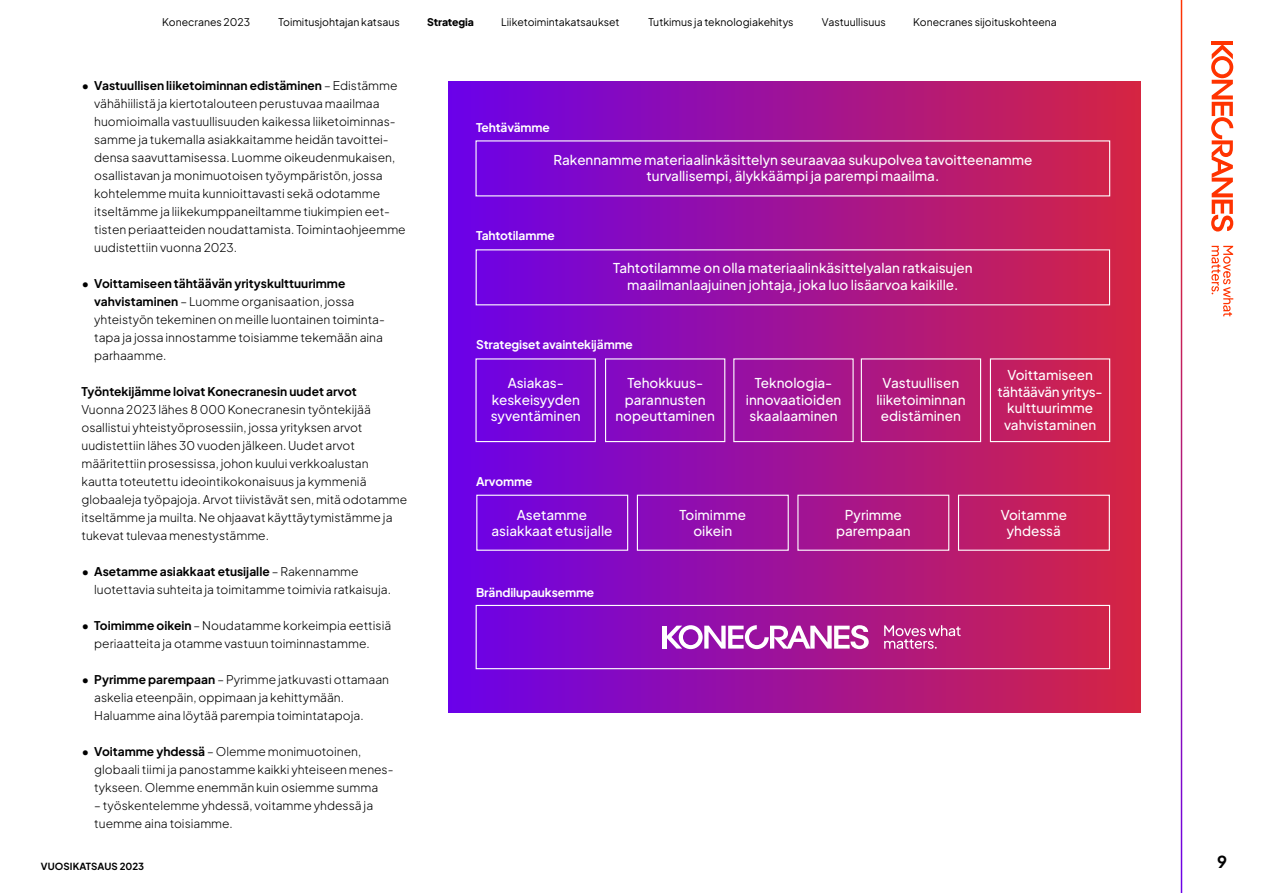
<style>
.page{position:relative;width:1263px;height:893px;background:#fff}
.page>*{position:absolute;margin:0;border:0;box-sizing:border-box;transform-origin:0 0}
.t1{font:700 16.5px "Plus Jakarta Sans";color:#000}
.t2{font:500 13.5px/16.5px "Plus Jakarta Sans";color:#fff;text-align:center}
.t3{font:300 12px/18px "Plus Jakarta Sans";color:#000}
.t4{font:700 12px "Plus Jakarta Sans";letter-spacing:-.01em;color:#fff}
.t5{font:700 12px "Plus Jakarta Sans";color:#000}
.t6{font:10.5px "Plus Jakarta Sans";color:#000}
.t7{font:800 10.5px "Plus Jakarta Sans";letter-spacing:-.01em;color:#000}
.t8{font:700 9.75px "Plus Jakarta Sans";letter-spacing:.01em;color:#000}
.s1{font-weight:700}
</style>
<div class="page">
<div style="left:448px;top:81px;width:693px;height:632px;background:linear-gradient(to right,#6b03eb,#d62643)"></div>
<div style="left:476px;top:495px;width:152px;height:56px;border:1px solid #fff"></div>
<div style="left:637px;top:495px;width:152px;height:56px;border:1px solid #fff"></div>
<div style="left:797px;top:495px;width:152px;height:56px;border:1px solid #fff"></div>
<div style="left:958px;top:495px;width:152px;height:56px;border:1px solid #fff"></div>
<div style="left:475px;top:358px;width:121px;height:84px;border:1px solid #fff"></div>
<div style="left:605px;top:358px;width:120px;height:84px;border:1px solid #fff"></div>
<div style="left:733px;top:358px;width:121px;height:84px;border:1px solid #fff"></div>
<div style="left:861px;top:358px;width:120px;height:84px;border:1px solid #fff"></div>
<div style="left:990px;top:358px;width:120px;height:84px;border:1px solid #fff"></div>
<div style="left:476px;top:605px;width:634px;height:64px;border:1px solid #fff"></div>
<hr style="left:662px;top:626px;width:4px;height:23px;background:#fff">
<svg style="left:666px;top:625px;width:203px;height:24px"></svg>
<svg style="left:884px;top:625px;width:76px;height:24px;background:#c55097"></svg>
<hr style="left:1212px;top:41px;width:21px;height:4px;background:#f30">
<svg style="left:1211px;top:44px;width:22px;height:188px"></svg>
<svg style="left:1211px;top:246px;width:22px;height:70px"></svg>
<p class="t6" style="left:162px;top:13px;width:90px">Konecranes 2023</p>
<p class="t6" style="left:278px;top:13px;width:123px">Toimitusjohtajan katsaus</p>
<p class="t7" style="left:427px;top:12px;width:48px">Strategia</p>
<p class="t6" style="left:501px;top:13px;width:120px">Liiketoimintakatsaukset</p>
<p class="t6" style="left:648px;top:13px;width:147px">Tutkimus ja teknologiakehitys</p>
<p class="t6" style="left:822px;top:13px;width:65px">Vastuullisuus</p>
<p class="t6" style="left:913px;top:13px;width:145px">Konecranes sijoituskohteena</p>
<p class="t3" style="left:94px;top:75px;width:313px;text-indent:-13px"><span class="s1">• Vastuullisen liiketoiminnan edistäminen</span> – Edistämme vähähiilistä ja kiertotalouteen perustuvaa maailmaa huomioimalla vastuullisuuden kaikessa liiketoiminnas&shy;samme ja tukemalla asiakkaitamme heidän tavoittei&shy;densa saavuttamisessa. Luomme oikeudenmukaisen, osallistavan ja monimuotoisen työympäristön, jossa kohtelemme muita kunnioittavasti sekä odotamme itseltämme ja liikekumppaneiltamme tiukimpien eet&shy;tisten periaatteiden noudattamista. Toimintaohjeemme uudistettiin vuonna 2023.</p>
<p class="t3" style="left:94px;top:273px;width:290px;text-indent:-13px"><span class="s1">• Voittamiseen tähtäävän yrityskulttuurimme vahvistaminen</span> – Luomme organisaation, jossa yhteistyön tekeminen on meille luontainen toiminta&shy;tapa ja jossa innostamme toisiamme tekemään aina parhaamme.</p>
<p class="t5" style="left:81px;top:381px;width:277px">Työntekijämme loivat Konecranesin uudet arvot</p>
<p class="t3" style="left:81px;top:399px;width:327px">Vuonna 2023 lähes 8 000 Konecranesin työntekijää osallistui yhteistyöprosessiin, jossa yrityksen arvot uudistettiin lähes 30 vuoden jälkeen. Uudet arvot määritettiin prosessissa, johon kuului verkkoalustan kautta toteutettu ideointikokonaisuus ja kymmeniä globaaleja työpajoja. Arvot tiivistävät sen, mitä odotamme itseltämme ja muilta. Ne ohjaavat käyttäytymistämme ja tukevat tulevaa menestystämme.</p>
<p class="t3" style="left:94px;top:561px;width:298px;text-indent:-13px"><span class="s1">• Asetamme asiakkaat etusijalle</span> – Rakennamme luotettavia suhteita ja toimitamme toimivia ratkaisuja.</p>
<p class="t3" style="left:94px;top:615px;width:298px;text-indent:-13px"><span class="s1">• Toimimme oikein</span> – Noudatamme korkeimpia eettisiä periaatteita ja otamme vastuun toiminnastamme.</p>
<p class="t3" style="left:94px;top:669px;width:296px;text-indent:-13px"><span class="s1">• Pyrimme parempaan</span> – Pyrimme jatkuvasti ottamaan askelia eteenpäin, oppimaan ja kehittymään.<br>Haluamme aina löytää parempia toimintatapoja.</p>
<p class="t3" style="left:94px;top:741px;width:301px;text-indent:-13px"><span class="s1">• Voitamme yhdessä</span> – Olemme monimuotoinen, globaali tiimi ja panostamme kaikki yhteiseen menes&shy;tykseen. Olemme enemmän kuin osiemme summa</p>
<p class="t3" style="left:94px;top:795px;width:280px">– työskentelemme yhdessä, voitamme yhdessä ja tuemme aina toisiamme.</p>
<p class="t8" style="left:41px;top:858px;width:105px">VUOSIKATSAUS 2023</p>
<p class="t4" style="left:476px;top:116px;width:75px">Tehtävämme</p>
<p class="t2" style="left:553px;top:150px;width:480px">Rakennamme materiaalinkäsittelyn seuraavaa sukupolvea tavoitteenamme turvallisempi, älykkäämpi ja parempi maailma.</p>
<p class="t4" style="left:476px;top:225px;width:80px">Tahtotilamme</p>
<p class="t2" style="left:613px;top:259px;width:361px">Tahtotilamme on olla materiaalinkäsittelyalan ratkaisujen maailmanlaajuinen johtaja, joka luo lisäarvoa kaikille.</p>
<p class="t4" style="left:476px;top:334px;width:158px">Strategiset avaintekijämme</p>
<p class="t2" style="left:491px;top:373px;width:91px">Asiakas&shy;keskeisyyden syventäminen</p>
<p class="t2" style="left:615px;top:373px;width:101px">Tehokkuus&shy;parannusten nopeuttaminen</p>
<p class="t2" style="left:746px;top:373px;width:97px">Teknologia&shy;innovaatioiden skaalaaminen</p>
<p class="t2" style="left:876px;top:373px;width:91px">Vastuullisen liiketoiminnan edistäminen</p>
<p class="t2" style="left:997px;top:366px;width:107px">Voittamiseen tähtäävän yritys&shy;kulttuurimme vahvistaminen</p>
<p class="t4" style="left:476px;top:471px;width:58px">Arvomme</p>
<p class="t2" style="left:491px;top:505px;width:122px">Asetamme asiakkaat etusijalle</p>
<p class="t2" style="left:679px;top:505px;width:68px">Toimimme oikein</p>
<p class="t2" style="left:1001px;top:505px;width:68px">Voitamme yhdessä</p>
<p class="t2" style="left:836px;top:505px;width:76px">Pyrimme parempaan</p>
<p class="t4" style="left:476px;top:582px;width:120px">Brändilupauksemme</p>
<h1 class="t1" style="left:1217px;top:847px;width:11px">9</h1>
</div>
